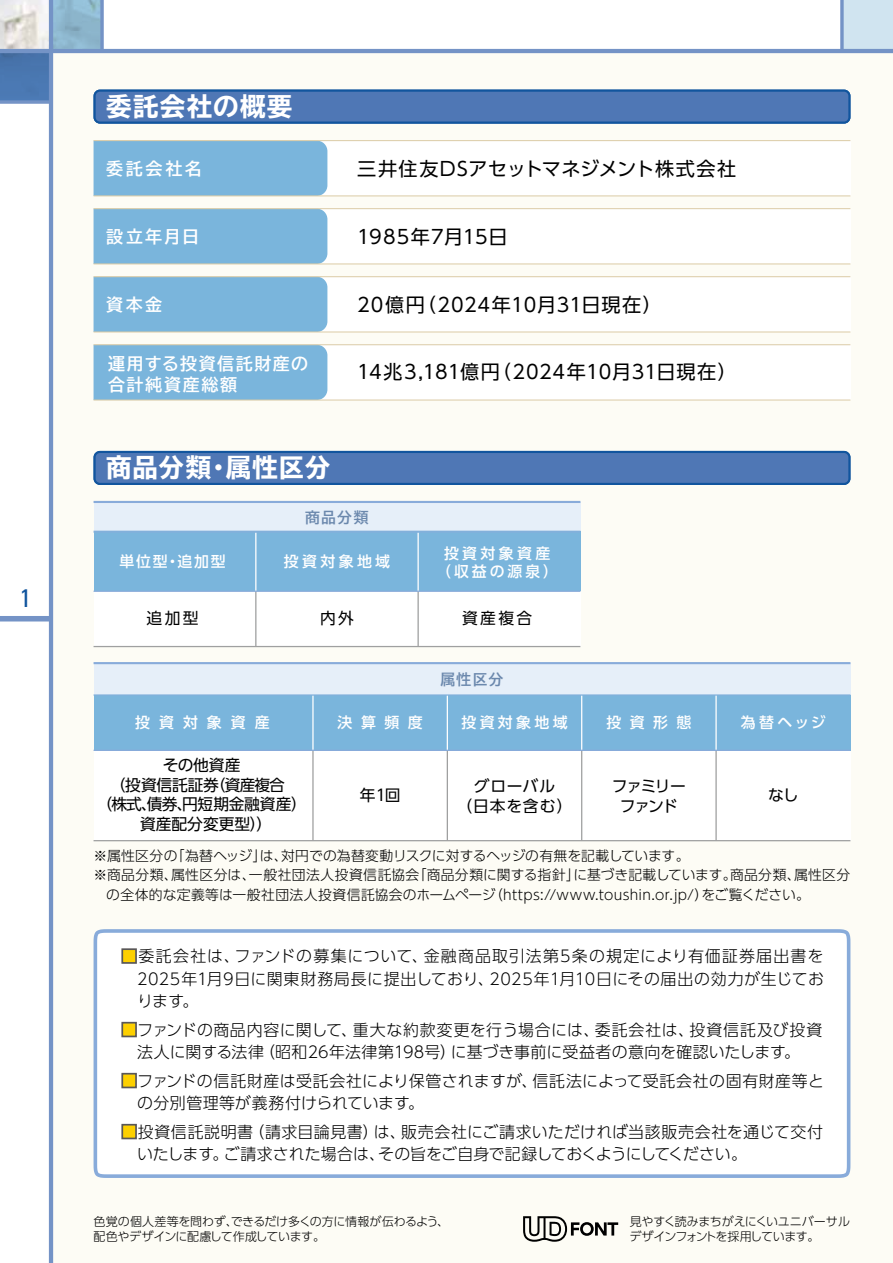
<style>
.page{position:relative;width:893px;height:1263px;background:#fff}
.page>*{position:absolute;margin:0;border:0;box-sizing:border-box;transform-origin:0 0}
.t1{font:700 expanded 25.5px "TBUD Go Std";letter-spacing:.045em;color:#fff}
.t2{font:condensed 25.5px "Univers";color:#11559e}
.t3{font:19.2px "UD Shin Go Pro";letter-spacing:.04em;color:#000}
.t4{font:700 16.95px "TBUD Go Std";letter-spacing:.1em;color:#fff}
.t5{font:700 16.95px "TBUD Go Std";letter-spacing:.075em;color:#fff}
.t6{font:300 15.9px/22.5px "UD Shin Go Pro";letter-spacing:.015em;color:#000}
.t7{font:15.75px/19.5px "UD Shin Go Pro";letter-spacing:-.005em;color:#000;text-align:center}
.t8{font:15.75px/20.2px "UD Shin Go Pro";letter-spacing:.055em;color:#000;text-align:center}
.t9{font:15.75px/20.2px "UD Shin Go Pro";letter-spacing:-.095em;color:#000;text-align:center}
.t10{font:500 14.85px/18px "UD Shin Go Pro";letter-spacing:.23em;color:#fff;text-align:center}
.t11{font:700 14.85px "TBUD Go Std";letter-spacing:.075em;color:#6b88ad}
.t12{font:300 13.8px "UD Shin Go Pro";letter-spacing:.02em;color:#000}
.t13{font:300 13.8px "UD Shin Go Pro";color:#000}
.t14{font:300 12px/14.9px "UD Shin Go Pro";letter-spacing:-.025em;color:#000}
.s1{color:#fdd000}
</style>
<div class="page">
<img style="left:0;top:0;width:49px;height:49px">
<svg style="left:53px;top:0;width:47px;height:49px;background:#8db7ce"></svg>
<div style="left:0;top:51px;width:51px;height:51px;background:#4a77b0"></div>
<div style="left:51px;top:51px;width:842px;height:1212px;background:#fdfcf5"></div>
<div style="left:842px;top:0;width:51px;height:51px;background:#d0e4f0"></div>
<hr style="left:892px;top:0;width:1px;height:51px;background:#9ac7e0">
<svg style="left:840px;top:0;width:4px;height:49px"></svg>
<div style="left:0;top:616px;width:51px;height:5px;background:#7493c6"></div>
<hr style="left:49px;top:0;width:4px;height:1263px;background:#7493c6">
<hr style="left:0;top:49px;width:893px;height:4px;background:#7493c6">
<svg style="left:0;top:100px;width:49px;height:4px"></svg>
<svg style="left:100px;top:0;width:4px;height:49px"></svg>
<svg style="left:94px;top:90px;width:756px;height:34px;background:#4873b2"></svg>
<svg style="left:94px;top:451px;width:756px;height:34px;background:#4772b2"></svg>
<div style="left:234px;top:209px;width:616px;height:55px;background:#fff"></div>
<div style="left:234px;top:277px;width:616px;height:55px;background:#fff"></div>
<div style="left:234px;top:345px;width:616px;height:55px;background:#fff"></div>
<div style="left:234px;top:141px;width:616px;height:55px;background:#fff"></div>
<div style="left:94px;top:141px;width:233px;height:55px;background:#7ab5dc"></div>
<div style="left:94px;top:209px;width:233px;height:55px;background:#7ab5dc"></div>
<div style="left:94px;top:277px;width:233px;height:55px;background:#7ab5dc"></div>
<div style="left:94px;top:345px;width:233px;height:55px;background:#7ab5dc"></div>
<svg style="left:523px;top:1216px;width:95px;height:26px"></svg>
<hr style="left:94px;top:196px;width:756px;height:1px;background:#dbcba5">
<hr style="left:94px;top:140px;width:756px;height:1px;background:#dbcba5">
<hr style="left:94px;top:264px;width:756px;height:1px;background:#dbcba5">
<hr style="left:94px;top:208px;width:756px;height:1px;background:#dbcba5">
<hr style="left:94px;top:332px;width:756px;height:1px;background:#dbcba5">
<hr style="left:94px;top:276px;width:756px;height:1px;background:#dbcba5">
<hr style="left:94px;top:400px;width:756px;height:1px;background:#dbcba5">
<hr style="left:94px;top:344px;width:756px;height:1px;background:#dbcba5">
<div style="left:94px;top:750px;width:756px;height:91px;background:#fff"></div>
<div style="left:94px;top:663px;width:756px;height:32px;background:#e6eff9"></div>
<div style="left:94px;top:502px;width:486px;height:30px;background:#e6eff9"></div>
<div style="left:94px;top:695px;width:756px;height:55px;background:#7ab5dc"></div>
<hr style="left:312px;top:750px;width:2px;height:91px;background:#9fa0a0">
<hr style="left:447px;top:750px;width:1px;height:91px;background:#9fa0a0">
<hr style="left:312px;top:695px;width:2px;height:55px;background:#fff">
<hr style="left:447px;top:695px;width:1px;height:55px;background:#fff">
<hr style="left:715px;top:750px;width:2px;height:91px;background:#9fa0a0">
<hr style="left:581px;top:750px;width:1px;height:91px;background:#9fa0a0">
<hr style="left:715px;top:695px;width:2px;height:55px;background:#fff">
<hr style="left:581px;top:695px;width:1px;height:55px;background:#fff">
<div style="left:94px;top:532px;width:486px;height:59px;background:#7ab5dc"></div>
<div style="left:94px;top:591px;width:486px;height:55px;background:#fff"></div>
<hr style="left:94px;top:646px;width:486px;height:1px;background:#9fa0a0">
<hr style="left:255px;top:591px;width:1px;height:55px;background:#9fa0a0">
<hr style="left:417px;top:591px;width:2px;height:55px;background:#9fa0a0">
<hr style="left:255px;top:531px;width:1px;height:60px;background:#fff">
<hr style="left:417px;top:531px;width:2px;height:60px;background:#fff">
<hr style="left:94px;top:501px;width:486px;height:2px;background:#88abda">
<hr style="left:94px;top:694px;width:756px;height:2px;background:#82b0db">
<hr style="left:94px;top:531px;width:486px;height:2px;background:#82b0db">
<div style="left:94px;top:929px;width:756px;height:249px;background:#fff"></div>
<div style="left:121px;top:948px;width:16px;height:16px;border:2px solid #595757"></div>
<div style="left:121px;top:1022px;width:16px;height:15px;border:2px solid #595757"></div>
<div style="left:121px;top:1073px;width:16px;height:15px;border:2px solid #595757"></div>
<div style="left:121px;top:1124px;width:16px;height:15px;border:2px solid #595757"></div>
<hr style="left:94px;top:591px;width:486px;height:1px;background:#88abda">
<hr style="left:94px;top:750px;width:756px;height:1px;background:#88abda">
<hr style="left:94px;top:662px;width:756px;height:2px;background:#88abda">
<hr style="left:94px;top:840px;width:756px;height:1px;background:#9fa0a0">
<h1 class="t2" style="left:20px;top:582px;width:13px">1</h1>
<h1 class="t1" style="left:106px;top:92px;width:187px">委託会社の概要</h1>
<p class="t4" style="left:106px;top:155px;width:97px">委託会社名</p>
<p class="t3" style="left:357px;top:153px;width:381px">三井住友DSアセットマネジメント株式会社</p>
<p class="t4" style="left:106px;top:223px;width:94px">設立年月日</p>
<p class="t3" style="left:357px;top:221px;width:152px">1985年7月15日</p>
<p class="t4" style="left:106px;top:291px;width:57px">資本金</p>
<p class="t3" style="left:357px;top:289px;width:306px">20億円（2024年10月31日現在）</p>
<p class="t5" style="left:108px;top:349px;width:201px">運用する投資信託財産の</p>
<p class="t3" style="left:357px;top:356px;width:381px">14兆3,181億円（2024年10月31日現在）</p>
<p class="t4" style="left:108px;top:371px;width:131px">合計純資産総額</p>
<h1 class="t1" style="left:106px;top:454px;width:225px">商品分類・属性区分</h1>
<p class="t10" style="left:119px;top:552px;width:108px">単位型・追加型</p>
<p class="t7" style="left:147px;top:608px;width:53px">追加型</p>
<p class="t11" style="left:305px;top:505px;width:65px">商品分類</p>
<p class="t10" style="left:284px;top:552px;width:108px">投資対象地域</p>
<p class="t7" style="left:320px;top:608px;width:35px">内外</p>
<p class="t10" style="left:436px;top:543px;width:123px">投資対象資産（収益の源泉）</p>
<p class="t7" style="left:462px;top:608px;width:72px">資産複合</p>
<p class="t11" style="left:440px;top:667px;width:65px">属性区分</p>
<p class="t10" style="left:461px;top:713px;width:108px">投資対象地域</p>
<p class="t10" style="left:606px;top:713px;width:87px">投資形態</p>
<p class="t10" style="left:741px;top:713px;width:87px">為替ヘッジ</p>
<p class="t10" style="left:135px;top:713px;width:136px">投資対象資産</p>
<p class="t10" style="left:338px;top:713px;width:87px">決算頻度</p>
<p class="t7" style="left:97px;top:755px;width:212px">その他資産<br>（投資信託証券（資産複合<br>（株式、債券、円短期金融資産）資産配分変更型））</p>
<p class="t7" style="left:360px;top:785px;width:42px">年1回</p>
<p class="t8" style="left:456px;top:775px;width:118px">グローバル<br>（日本を含む）</p>
<p class="t9" style="left:612px;top:775px;width:75px">ファミリーファンド</p>
<p class="t7" style="left:768px;top:785px;width:32px">なし</p>
<p class="t13" style="left:94px;top:845px;width:597px">※属性区分の「為替ヘッジ」は、対円での為替変動リスクに対するヘッジの有無を記載しています。</p>
<p class="t12" style="left:94px;top:864px;width:758px">※商品分類、属性区分は、一般社団法人投資信託協会「商品分類に関する指針」に基づき記載しています。商品分類、属性区分</p>
<p class="t12" style="left:106px;top:883px;width:705px">の全体的な定義等は一般社団法人投資信託協会のホームページ（https://www.toushin.or.jp/）をご覧ください。</p>
<p class="t6" style="left:137px;top:944px;width:688px;text-align:justify;text-indent:-16px"><span class="s1">■</span>委託会社は、ファンドの募集について、金融商品取引法第5条の規定により有価証券届出書を2025年1月9日に関東財務局長に提出しており、2025年1月10日にその届出の効力が生じております。</p>
<p class="t6" style="left:121px;top:1018px;width:703px;text-align:center"><span class="s1">■</span>ファンドの商品内容に関して、重大な約款変更を行う場合には、委託会社は、投資信託及び投資法人に関する法律（昭和26年法律第198号）に基づき事前に受益者の意向を確認いたします。</p>
<p class="t6" style="left:137px;top:1069px;width:688px;text-indent:-16px"><span class="s1">■</span>ファンドの信託財産は受託会社により保管されますが、信託法によって受託会社の固有財産等との分別管理等が義務付けられています。</p>
<p class="t6" style="left:137px;top:1120px;width:687px;text-indent:-16px"><span class="s1">■</span>投資信託説明書（請求目論見書）は、販売会社にご請求いただければ当該販売会社を通じて交付いたします。ご請求された場合は、その旨をご自身で記録しておくようにしてください。</p>
<p class="t14" style="left:93px;top:1213px;width:357px">色覚の個人差等を問わず、できるだけ多くの方に情報が伝わるよう、配色やデザインに配慮して作成しています。</p>
<p class="t14" style="left:629px;top:1213px;width:222px">見やすく読みまちがえにくいユニバーサルデザインフォントを採用しています。</p>
</div>
